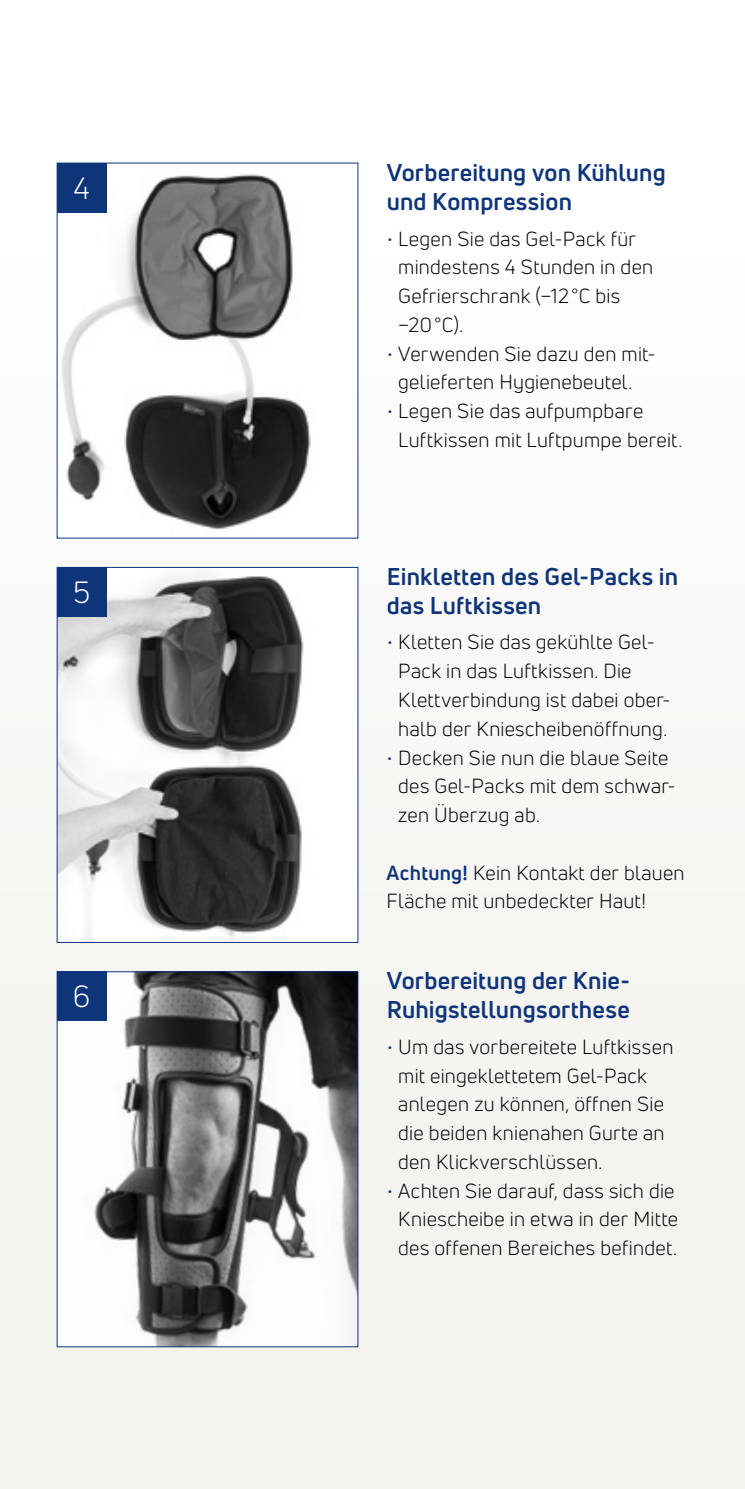
<style>
.page{position:relative;width:745px;height:1489px;background:#fff}
.page>*{position:absolute;margin:0;border:0;box-sizing:border-box;transform-origin:0 0}
.t1{font:30px "Uni Neue";color:#fff}
.t2{font:700 23.75px/28.8px "Uni Neue";letter-spacing:.01em;color:#0e3479}
.t3{font:20px/28.8px "Uni Neue";letter-spacing:.015em;color:#000}
.s1{color:#0e3479}
.s2{font-weight:700;color:#0e3479}
</style>
<div class="page">
<div style="left:0;top:259px;width:744px;height:1229px;background:#f4f3ef"></div>
<img style="left:59px;top:165px;width:297px;height:371px">
<div style="left:57px;top:163px;width:49px;height:50px;background:#0e3479"></div>
<img style="left:59px;top:569px;width:297px;height:371px">
<div style="left:57px;top:567px;width:49px;height:49px;background:#0e3479"></div>
<img style="left:59px;top:973px;width:297px;height:371px">
<div style="left:57px;top:971px;width:301px;height:375px;border:1px solid #0e3479"></div>
<div style="left:57px;top:971px;width:49px;height:49px;background:#0e3479"></div>
<h1 class="t1" style="left:73px;top:170px;width:18px">41</h1>
<h1 class="t1" style="left:73px;top:574px;width:19px">5</h1>
<h1 class="t1" style="left:73px;top:978px;width:19px">6</h1>
<p class="t2" style="left:386px;top:158px;width:280px">Vorbereitung von Kühlung und Kompression</p>
<p class="t3" style="left:398px;top:224px;width:256px;text-indent:-12px"><span class="s1">•</span> Legen Sie das Gel-Pack für mindestens 4 Stunden in den<br>Gefrierschrank (−12°C bis −20°C).</p>
<p class="t3" style="left:386px;top:339px;width:270px;text-align:center"><span class="s1">•</span> Verwenden Sie dazu den mit&shy;gelieferten Hygienebeutel.</p>
<p class="t3" style="left:398px;top:396px;width:285px;text-indent:-12px"><span class="s1">•</span> Legen Sie das aufpumpbare<br>Luftkissen mit Luftpumpe bereit.</p>
<p class="t2" style="left:386px;top:561px;width:293px">Einkletten des Gel-Packs in das Luftkissen</p>
<p class="t3" style="left:398px;top:628px;width:274px;text-indent:-12px"><span class="s1">•</span> Kletten Sie das gekühlte Gel-<br>Pack in das Luftkissen. Die<br>Klettverbindung ist dabei ober&shy;halb der Kniescheibenöffnung.</p>
<p class="t3" style="left:398px;top:743px;width:279px;text-indent:-12px"><span class="s1">•</span> Decken Sie nun die blaue Seite des Gel-Packs mit dem schwar&shy;zen Überzug ab.</p>
<p class="t3" style="left:386px;top:857px;width:299px"><span class="s2">Achtung!</span> Kein Kontakt der blauen<br>Fläche mit unbedeckter Haut!</p>
<p class="t2" style="left:386px;top:965px;width:245px">Vorbereitung der Knie-<br>Ruhigstellungsorthese</p>
<p class="t3" style="left:398px;top:1032px;width:276px;text-indent:-12px"><span class="s1">•</span> Um das vorbereitete Luftkissen mit eingeklettetem Gel-Pack anlegen zu können, öffnen Sie die beiden knienahen Gurte an den Klickverschlüssen.</p>
<p class="t3" style="left:386px;top:1175px;width:293px;text-align:center"><span class="s1">•</span> Achten Sie darauf, dass sich die<br>Kniescheibe in etwa in der Mitte des offenen Bereiches befindet.</p>
</div>
